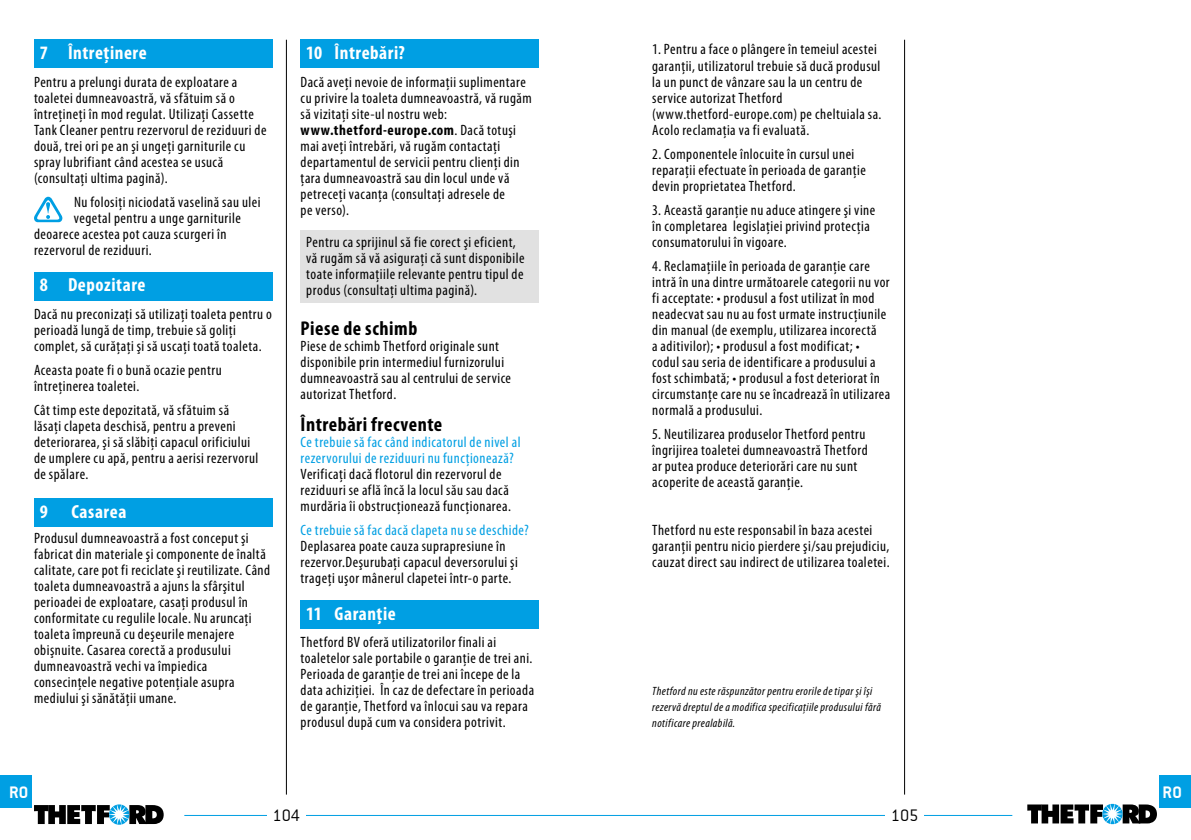
<style>
.page{position:relative;width:1191px;height:840px;background:#fff}
.page>*{position:absolute;margin:0;border:0;box-sizing:border-box;transform-origin:0 0}
.t1{font:700 condensed 20px "Myriad Pro";letter-spacing:.025em;color:#000}
.t2{font:700 condensed 19px "Myriad Pro";letter-spacing:.03em;color:#fff}
.t3{font:300 18px "Conduit IT Clight";color:#000}
.t4{font:700 18px "Conduit IT Cbold";color:#fff}
.t5{font:condensed 15px/16px "Myriad Pro";letter-spacing:.035em;color:#000}
.t6{font:condensed 15px/16px "Myriad Pro";letter-spacing:.035em;color:#009fe3}
.t7{font:italic condensed 12px/16px "Myriad Pro";letter-spacing:.035em;color:#000}
.s1{font-weight:700}
</style>
<div class="page">
<hr style="left:286px;top:40px;width:1px;height:754px;background:#000">
<hr style="left:904px;top:40px;width:1px;height:754px;background:#000">
<svg style="left:34px;top:804px;width:130px;height:20px"></svg>
<svg style="left:1027px;top:803px;width:130px;height:20px"></svg>
<hr style="left:184px;top:814px;width:828px;height:1px;background:#009fe3">
<div style="left:885px;top:798px;width:39px;height:32px;background:#fff"></div>
<div style="left:267px;top:798px;width:39px;height:32px;background:#fff"></div>
<div style="left:300px;top:230px;width:239px;height:72px;background:#e1e1e1"></div>
<div style="left:34px;top:40px;width:238px;height:28px;background:#009fe3"></div>
<svg style="left:34px;top:197px;width:28px;height:25px"></svg>
<div style="left:34px;top:272px;width:238px;height:28px;background:#009fe3"></div>
<div style="left:34px;top:498px;width:238px;height:28px;background:#009fe3"></div>
<div style="left:300px;top:40px;width:239px;height:28px;background:#009fe3"></div>
<div style="left:300px;top:600px;width:239px;height:28px;background:#009fe3"></div>
<div style="left:0;top:774px;width:31px;height:33px;background:#009fe3"></div>
<div style="left:1159px;top:774px;width:32px;height:33px;background:#009fe3"></div>
<p class="t2" style="left:40px;top:41px;width:109px">7 Întreţinere</p>
<p class="t5" style="left:34px;top:73px;width:234px">Pentru a prelungi durata de exploatare a toaletei dumneavoastră, vă sfătuim să o întreţineţi în mod regulat. Utilizaţi Cassette Tank Cleaner pentru rezervorul de reziduuri de două, trei ori pe an şi ungeţi garniturile cu spray lubrifiant când acestea se usucă (consultaţi ultima pagină).</p>
<p class="t5" style="left:74px;top:193px;width:188px">Nu folosiţi niciodată vaselină sau ulei</p>
<p class="t5" style="left:74px;top:209px;width:169px">vegetal pentru a unge garniturile</p>
<p class="t5" style="left:34px;top:225px;width:194px">deoarece acestea pot cauza scurgeri în</p>
<p class="t5" style="left:34px;top:241px;width:119px">rezervorul de reziduuri.</p>
<p class="t2" style="left:40px;top:273px;width:107px">8 Depozitare</p>
<p class="t5" style="left:34px;top:305px;width:239px">Dacă nu preconizaţi să utilizaţi toaleta pentru o perioadă lungă de timp, trebuie să goliţi complet, să curăţaţi şi să uscaţi toată toaleta.</p>
<p class="t5" style="left:34px;top:361px;width:189px">Aceasta poate fi o bună ocazie pentru întreţinerea toaletei.</p>
<p class="t5" style="left:34px;top:401px;width:226px">Cât timp este depozitată, vă sfătuim să lăsaţi clapeta deschisă, pentru a preveni deteriorarea, şi să slăbiţi capacul orificiului de umplere cu apă, pentru a aerisi rezervorul de spălare.</p>
<p class="t2" style="left:40px;top:499px;width:88px">9 Casarea</p>
<p class="t5" style="left:34px;top:529px;width:238px">Produsul dumneavoastră a fost conceput şi fabricat din materiale şi componente de înaltă calitate, care pot fi reciclate şi reutilizate. Când toaleta dumneavoastră a ajuns la sfârşitul perioadei de exploatare, casaţi produsul în conformitate cu regulile locale. Nu aruncaţi toaleta împreună cu deşeurile menajere obişnuite. Casarea corectă a produsului dumneavoastră vechi va împiedica consecinţele negative potenţiale asupra mediului şi sănătăţii umane.</p>
<p class="t2" style="left:306px;top:41px;width:100px">10 Întrebări?</p>
<p class="t5" style="left:300px;top:73px;width:233px">Dacă aveţi nevoie de informaţii suplimentare cu privire la toaleta dumneavoastră, vă rugăm să vizitaţi site-ul nostru web: <span class="s1">www.thetford-europe.com</span>. Dacă totuşi mai aveţi întrebări, vă rugăm contactaţi departamentul de servicii pentru clienţi din ţara dumneavoastră sau din locul unde vă petreceţi vacanţa (consultaţi adresele de<br>pe verso).</p>
<p class="t5" style="left:306px;top:233px;width:220px">Pentru ca sprijinul să fie corect şi eficient, vă rugăm să vă asiguraţi că sunt disponibile toate informaţiile relevante pentru tipul de produs (consultaţi ultima pagină).</p>
<h1 class="t1" style="left:300px;top:315px;width:118px">Piese de schimb</h1>
<p class="t5" style="left:300px;top:337px;width:212px">Piese de schimb Thetford originale sunt disponibile prin intermediul furnizorului dumneavoastră sau al centrului de service autorizat Thetford.</p>
<h1 class="t1" style="left:300px;top:411px;width:143px">Întrebări frecvente</h1>
<p class="t6" style="left:300px;top:433px;width:221px">Ce trebuie să fac când indicatorul de nivel al rezervorului de reziduuri nu funcţionează?</p>
<p class="t5" style="left:300px;top:465px;width:212px">Verificaţi dacă flotorul din rezervorul de reziduuri se află încă la locul său sau dacă murdăria îi obstrucţionează funcţionarea.</p>
<p class="t6" style="left:300px;top:521px;width:230px">Ce trebuie să fac dacă clapeta nu se deschide?</p>
<p class="t5" style="left:300px;top:537px;width:219px">Deplasarea poate cauza suprapresiune în rezervor.Deşurubaţi capacul deversorului şi trageţi uşor mânerul clapetei într-o parte.</p>
<p class="t2" style="left:306px;top:601px;width:91px">11 Garanţie</p>
<p class="t5" style="left:300px;top:633px;width:235px">Thetford BV oferă utilizatorilor finali ai toaletelor sale portabile o garanţie de trei ani.<br>Perioada de garanţie de trei ani începe de la data achiziţiei. În caz de defectare în perioada de garanţie, Thetford va înlocui sau va repara produsul după cum va considera potrivit.</p>
<p class="t5" style="left:652px;top:41px;width:231px">1. Pentru a face o plângere în temeiul acestei garanţii, utilizatorul trebuie să ducă produsul la un punct de vânzare sau la un centru de service autorizat Thetford (www.thetford-europe.com) pe cheltuiala sa.<br>Acolo reclamaţia va fi evaluată.</p>
<p class="t5" style="left:652px;top:145px;width:215px">2. Componentele înlocuite în cursul unei reparaţii efectuate în perioada de garanţie devin proprietatea Thetford.</p>
<p class="t5" style="left:652px;top:201px;width:225px">3. Această garanţie nu aduce atingere şi vine în completarea legislaţiei privind protecţia consumatorului în vigoare.</p>
<p class="t5" style="left:652px;top:257px;width:240px">4. Reclamaţiile în perioada de garanţie care intră în una dintre următoarele categorii nu vor fi acceptate: • produsul a fost utilizat în mod neadecvat sau nu au fost urmate instrucţiunile din manual (de exemplu, utilizarea incorectă<br>a aditivilor); • produsul a fost modificat; • codul sau seria de identificare a produsului a fost schimbată; • produsul a fost deteriorat în circumstanţe care nu se încadrează în utilizarea normală a produsului.</p>
<p class="t5" style="left:652px;top:425px;width:217px">5. Neutilizarea produselor Thetford pentru îngrijirea toaletei dumneavoastră Thetford ar putea produce deteriorări care nu sunt acoperite de această garanţie.</p>
<p class="t5" style="left:652px;top:521px;width:239px">Thetford nu este responsabil în baza acestei garanţii pentru nicio pierdere şi/sau prejudiciu, cauzat direct sau indirect de utilizarea toaletei.</p>
<p class="t7" style="left:652px;top:682px;width:230px">Thetford nu este răspunzător pentru erorile de tipar şi îşi rezervă dreptul de a modifica specificaţiile produsului fără notificare prealabilă.</p>
<p class="t4" style="left:9px;top:781px;width:21px">RO</p>
<p class="t4" style="left:1162px;top:781px;width:21px">RO</p>
<p class="t3" style="left:273px;top:804px;width:29px">104</p>
<p class="t3" style="left:890px;top:804px;width:29px">105</p>
</div>
